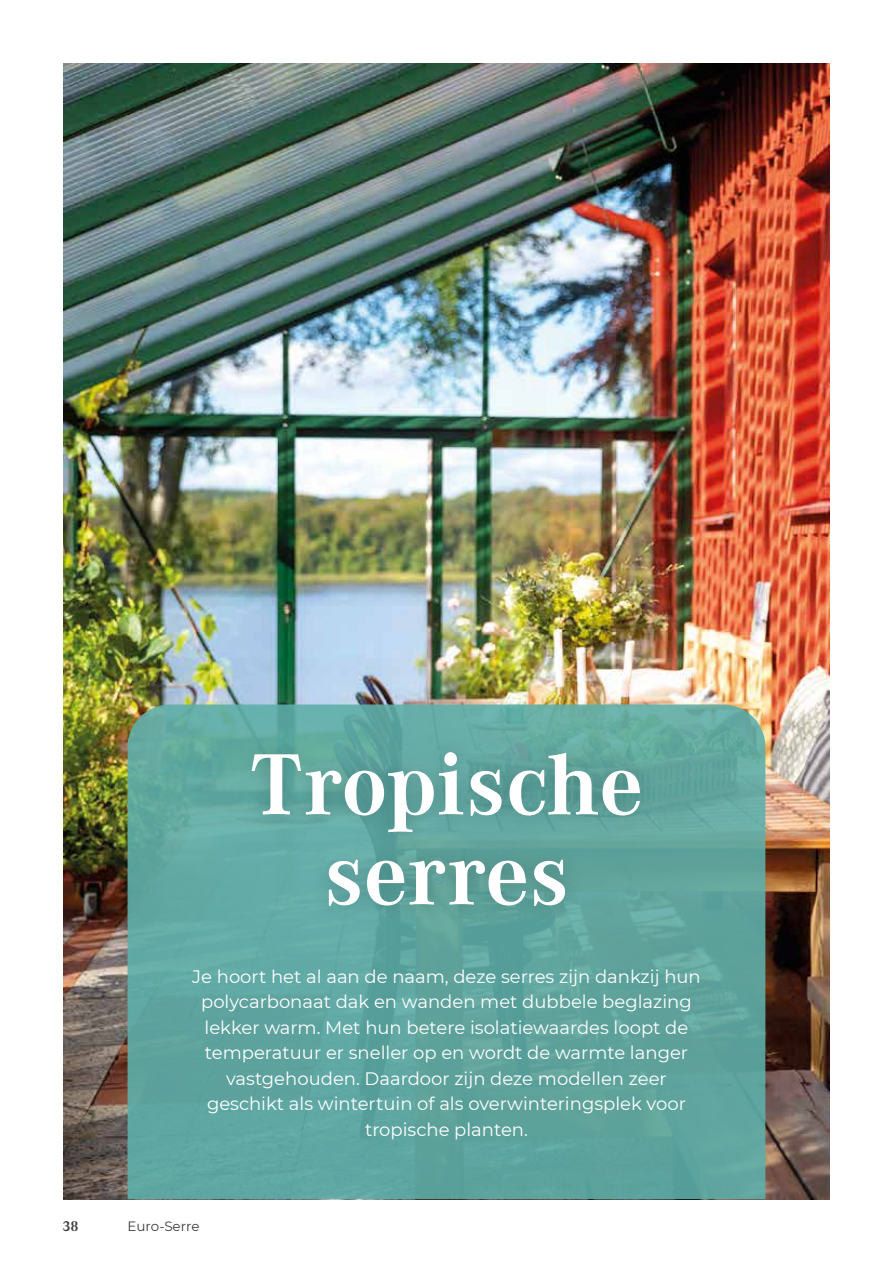
<style>
.page{position:relative;width:893px;height:1263px;background:#fff}
.page>*{position:absolute;margin:0;border:0;box-sizing:border-box;transform-origin:0 0}
.t1{font:700 90px/90px "Corporate A";color:#fff;text-align:center}
.t2{font:18px/25.5px "Montserrat";color:#fff;text-align:center}
.t3{font:700 15px "Corporate A";color:#3c3c3b}
.t4{font:13.5px "Montserrat";letter-spacing:-.01em;color:#3c3c3b}
</style>
<div class="page">
<img style="left:64px;top:64px;width:765px;height:1135px">
<svg style="left:128px;top:704px;width:637px;height:495px;background:#60a59f"></svg>
<div style="left:234px;top:734px;width:424px;height:190px;background:#000;opacity:.2"></div>
<h1 class="t1" style="left:250px;top:736px;width:394px">Tropische serres</h1>
<p class="t2" style="left:192px;top:963px;width:510px">Je hoort het al aan de naam, deze serres zijn dankzij hun polycarbonaat dak en wanden met dubbele beglazing lekker warm. Met hun betere isolatiewaardes loopt de temperatuur er sneller op en wordt de warmte langer vastgehouden. Daardoor zijn deze modellen zeer geschikt als wintertuin of als overwinteringsplek voor tropische planten.</p>
<p class="t3" style="left:62px;top:1216px;width:18px">38</p>
<p class="t4" style="left:128px;top:1216px;width:73px">Euro-Serre</p>
</div>
